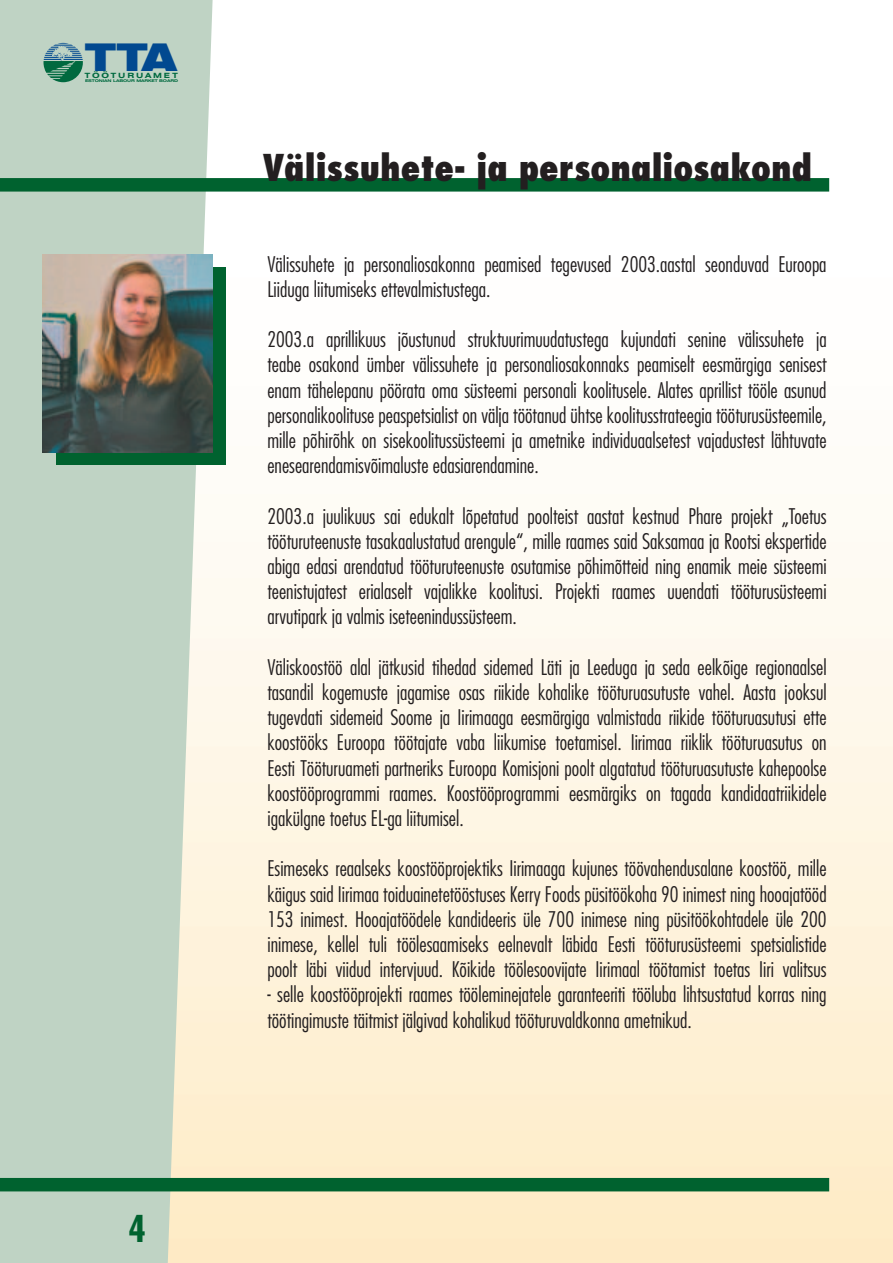
<style>
.page{position:relative;width:893px;height:1263px;background:#fff}
.page>*{position:absolute;margin:0;border:0;box-sizing:border-box;transform-origin:0 0}
.t1{font:38.1px "Swis 721 Blk Ex BT";color:#014990}
.t2{font:800 condensed 36px "Futura";color:#231f20}
.t3{font:700 condensed 36px "Futura";color:#00622f}
.t4{font:300 condensed 21px/25.2px "Futura";color:#231f20;text-align:justify}
.t5{font:700 7.2px "Swis 721 Ex BT";letter-spacing:.23em;color:#00693f;scale:1.12 1}
.t6{font:700 3.75px "Swis 721 Ex BT";letter-spacing:-.03em;color:#00693f;scale:1.2 1}
</style>
<div class="page">
<img style="left:213px;top:178px;width:680px;height:1085px">
<svg style="left:0;top:0;width:213px;height:1263px;background:#c5d6c6"></svg>
<div style="left:0;top:178px;width:829px;height:14px;background:#00622f"></div>
<svg style="left:44px;top:43px;width:39px;height:39px;background:#5c988a"></svg>
<div style="left:0;top:1178px;width:829px;height:13px;background:#00622f"></div>
<div style="left:56px;top:267px;width:169px;height:198px;background:#00622f"></div>
<img style="left:43px;top:255px;width:170px;height:197px">
<h1 class="t1" style="left:85px;top:43px;width:93px">TTA</h1>
<p class="t5" style="left:85px;top:72px;width:85px">TÖÖTURUAMET</p>
<p class="t6" style="left:85px;top:78px;width:79px">ESTONIAN LABOUR MARKET BOARD</p>
<h2 class="t3" style="left:128px;top:1212px;width:19px">4</h2>
<h2 class="t2" style="left:263px;top:153px;width:550px">Välissuhete- ja personaliosakond</h2>
<p class="t4" style="left:267px;top:253px;width:561px">Välissuhete ja personaliosakonna peamised tegevused 2003.aastal seonduvad Euroopa<br>Liiduga liitumiseks ettevalmistustega.</p>
<p class="t4" style="left:267px;top:328px;width:561px">2003.a aprillikuus jõustunud struktuurimuudatustega kujundati senine välissuhete ja teabe osakond ümber välissuhete ja personaliosakonnaks peamiselt eesmärgiga senisest enam tähelepanu pöörata oma süsteemi personali koolitusele. Alates aprillist tööle asunud personalikoolituse peaspetsialist on välja töötanud ühtse koolitusstrateegia tööturusüsteemile, mille põhirõhk on sisekoolitussüsteemi ja ametnike individuaalsetest vajadustest lähtuvate enesearendamisvõimaluste edasiarendamine.</p>
<p class="t4" style="left:267px;top:505px;width:561px">2003.a juulikuus sai edukalt lõpetatud poolteist aastat kestnud Phare projekt „Toetus tööturuteenuste tasakaalustatud arengule“, mille raames said Saksamaa ja Rootsi ekspertide abiga edasi arendatud tööturuteenuste osutamise põhimõtteid ning enamik meie süsteemi teenistujatest erialaselt vajalikke koolitusi. Projekti raames uuendati tööturusüsteemi arvutipark ja valmis iseteenindussüsteem.</p>
<p class="t4" style="left:267px;top:656px;width:561px">Väliskoostöö alal jätkusid tihedad sidemed Läti ja Leeduga ja seda eelkõige regionaalsel tasandil kogemuste jagamise osas riikide kohalike tööturuasutuste vahel. Aasta jooksul tugevdati sidemeid Soome ja Iirimaaga eesmärgiga valmistada riikide tööturuasutusi ette koostööks Euroopa töötajate vaba liikumise toetamisel. Iirimaa riiklik tööturuasutus on Eesti Tööturuameti partneriks Euroopa Komisjoni poolt algatatud tööturuasutuste kahepoolse koostööprogrammi raames. Koostööprogrammi eesmärgiks on tagada kandidaatriikidele igakülgne toetus EL-ga liitumisel.</p>
<p class="t4" style="left:267px;top:857px;width:561px">Esimeseks reaalseks koostööprojektiks Iirimaaga kujunes töövahendusalane koostöö, mille käigus said Iirimaa toiduainetetööstuses Kerry Foods püsitöökoha 90 inimest ning hooajatööd 153 inimest. Hooajatöödele kandideeris üle 700 inimese ning püsitöökohtadele üle 200 inimese, kellel tuli töölesaamiseks eelnevalt läbida Eesti tööturusüsteemi spetsialistide poolt läbi viidud intervjuud. Kõikide töölesoovijate Iirimaal töötamist toetas Iiri valitsus</p>
<p class="t4" style="left:267px;top:983px;width:561px">- selle koostööprojekti raames tööleminejatele garanteeriti tööluba lihtsustatud korras ning töötingimuste täitmist jälgivad kohalikud tööturuvaldkonna ametnikud.</p>
</div>
